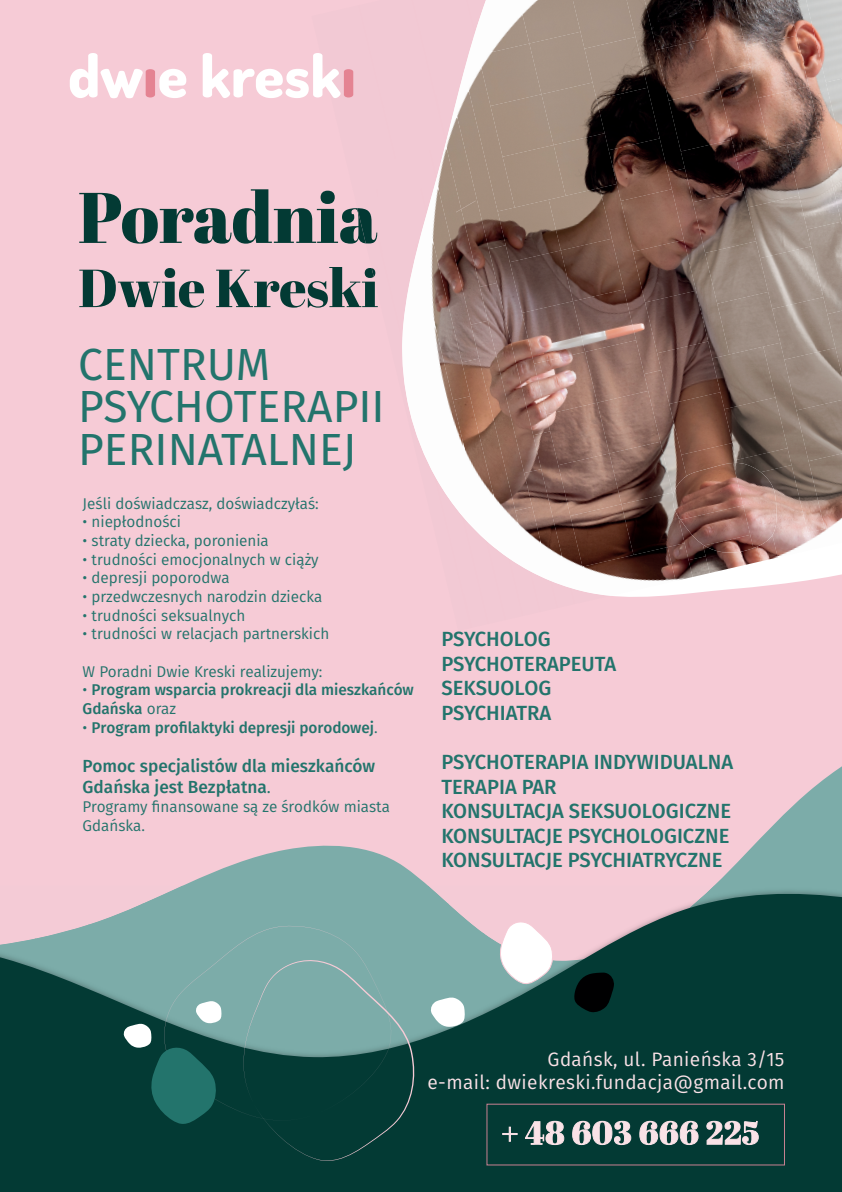
<style>
.page{position:relative;width:842px;height:1192px;background:#f6cbd6}
.page>*{position:absolute;margin:0;border:0;box-sizing:border-box;transform-origin:0 0}
.t1{font:71.5px "Abril Fatface";color:#033a34}
.t2{font:53.5px "Abril Fatface";color:#033a34}
.t3{font:45px/42.5px "Fira Sans";color:#23746c}
.t4{font:500 20.5px/24.6px "Fira Sans";color:#23746c}
.t5{font:19.45px/23.4px "Fira Sans";letter-spacing:.02em;color:#fae2e7;text-align:right}
.t6{font:500 17.5px/21px "Fira Sans";color:#23746c}
.t7{font:15.55px/18.6px "Fira Sans";color:#23746c}
.t8{font:500 15.55px/18.6px "Fira Sans";color:#23746c}
.s1{font-weight:400}
</style>
<div class="page">
<svg style="left:615px;top:546px;width:227px;height:51px;fill:#fff"></svg>
<svg style="left:212px;top:766px;width:630px;height:107px"></svg>
<svg style="left:0;top:873px;width:842px;height:319px;background:#37605d"></svg>
<svg style="left:430px;top:997px;width:35px;height:30px"></svg>
<svg style="left:499px;top:920px;width:54px;height:65px"></svg>
<svg style="left:574px;top:972px;width:41px;height:41px;background:#00100f"></svg>
<svg style="left:237px;top:957px;width:180px;height:204px;background:#21544f"></svg>
<svg style="left:159px;top:924px;width:233px;height:204px;background:#548682"></svg>
<svg style="left:123px;top:1001px;width:99px;height:124px;background:#316a64"></svg>
<svg style="left:502px;top:1127px;width:16px;height:15px"></svg>
<svg style="left:525px;top:1121px;width:39px;height:24px"></svg>
<svg style="left:572px;top:1121px;width:59px;height:24px"></svg>
<svg style="left:639px;top:1121px;width:59px;height:24px"></svg>
<svg style="left:706px;top:1121px;width:53px;height:24px"></svg>
<img style="left:353px;top:71px;width:1px;height:24px">
<img style="left:474px;top:0;width:45px;height:43px">
<img style="left:519px;top:0;width:54px;height:43px">
<img style="left:464px;top:36px;width:51px;height:35px">
<div style="left:573px;top:0;width:54px;height:37px;background:#a69385"></div>
<img style="left:627px;top:0;width:54px;height:168px">
<img style="left:645px;top:0;width:53px;height:50px">
<img style="left:698px;top:0;width:48px;height:64px">
<img style="left:455px;top:71px;width:47px;height:174px">
<img style="left:478px;top:43px;width:51px;height:63px">
<div style="left:529px;top:32px;width:64px;height:62px;background:#a79485"></div>
<img style="left:734px;top:0;width:54px;height:47px">
<img style="left:788px;top:0;width:54px;height:168px">
<img style="left:584px;top:37px;width:64px;height:51px">
<img style="left:806px;top:0;width:36px;height:82px">
<img style="left:446px;top:107px;width:51px;height:176px">
<img style="left:656px;top:38px;width:64px;height:63px">
<div style="left:490px;top:94px;width:51px;height:63px;background:#a69180"></div>
<img style="left:541px;top:82px;width:64px;height:63px">
<img style="left:746px;top:35px;width:63px;height:51px">
<img style="left:436px;top:143px;width:52px;height:178px">
<img style="left:596px;top:88px;width:64px;height:50px">
<img style="left:716px;top:64px;width:54px;height:81px">
<img style="left:669px;top:89px;width:63px;height:63px">
<img style="left:426px;top:179px;width:53px;height:179px">
<div style="left:502px;top:145px;width:51px;height:55px;background:#a6907f"></div>
<img style="left:553px;top:133px;width:64px;height:55px">
<img style="left:758px;top:86px;width:63px;height:59px">
<img style="left:826px;top:79px;width:16px;height:71px">
<img style="left:609px;top:138px;width:63px;height:51px">
<img style="left:417px;top:214px;width:53px;height:182px">
<img style="left:681px;top:140px;width:63px;height:50px">
<img style="left:498px;top:200px;width:51px;height:45px">
<img style="left:549px;top:188px;width:51px;height:62px">
<img style="left:600px;top:184px;width:61px;height:186px">
<img style="left:668px;top:168px;width:61px;height:173px">
<img style="left:736px;top:145px;width:51px;height:51px">
<img style="left:787px;top:137px;width:54px;height:85px">
<img style="left:408px;top:249px;width:53px;height:185px">
<img style="left:621px;top:189px;width:63px;height:63px">
<img style="left:489px;top:245px;width:61px;height:186px">
<img style="left:693px;top:190px;width:63px;height:63px">
<img style="left:829px;top:168px;width:13px;height:54px">
<img style="left:402px;top:288px;width:50px;height:184px">
<img style="left:510px;top:250px;width:51px;height:51px">
<img style="left:561px;top:239px;width:63px;height:62px">
<img style="left:748px;top:196px;width:63px;height:50px">
<img style="left:480px;top:283px;width:61px;height:186px">
<img style="left:633px;top:240px;width:63px;height:63px">
<img style="left:402px;top:338px;width:34px;height:138px">
<img style="left:705px;top:241px;width:63px;height:63px">
<img style="left:807px;top:222px;width:35px;height:89px">
<img style="left:471px;top:321px;width:61px;height:186px">
<img style="left:522px;top:301px;width:51px;height:63px">
<img style="left:573px;top:289px;width:63px;height:63px">
<img style="left:760px;top:246px;width:63px;height:51px">
<img style="left:645px;top:291px;width:63px;height:62px">
<img style="left:462px;top:358px;width:61px;height:187px">
<img style="left:717px;top:292px;width:63px;height:55px">
<img style="left:534px;top:352px;width:51px;height:63px">
<img style="left:585px;top:340px;width:63px;height:63px">
<img style="left:772px;top:297px;width:63px;height:51px">
<img style="left:453px;top:396px;width:56px;height:160px">
<img style="left:657px;top:341px;width:63px;height:51px">
<img style="left:827px;top:311px;width:15px;height:37px">
<img style="left:644px;top:370px;width:62px;height:186px">
<img style="left:712px;top:347px;width:51px;height:50px">
<img style="left:763px;top:343px;width:62px;height:122px">
<img style="left:444px;top:434px;width:43px;height:107px">
<img style="left:546px;top:403px;width:51px;height:50px">
<img style="left:597px;top:391px;width:63px;height:62px">
<img style="left:784px;top:348px;width:58px;height:62px">
<img style="left:533px;top:431px;width:56px;height:160px">
<img style="left:669px;top:392px;width:63px;height:63px">
<img style="left:435px;top:472px;width:28px;height:45px">
<img style="left:724px;top:397px;width:64px;height:51px">
<img style="left:524px;top:469px;width:46px;height:119px">
<img style="left:558px;top:453px;width:51px;height:63px">
<img style="left:609px;top:442px;width:63px;height:62px">
<img style="left:796px;top:400px;width:46px;height:61px">
<img style="left:681px;top:443px;width:56px;height:20px">
<img style="left:515px;top:507px;width:35px;height:74px">
<img style="left:736px;top:448px;width:56px;height:17px">
<img style="left:570px;top:504px;width:51px;height:63px">
<img style="left:621px;top:492px;width:59px;height:55px">
<img style="left:777px;top:465px;width:35px;height:92px">
<img style="left:808px;top:453px;width:34px;height:93px">
<img style="left:506px;top:545px;width:24px;height:26px">
<img style="left:582px;top:547px;width:94px;height:49px">
<img style="left:667px;top:543px;width:26px;height:38px">
<img style="left:703px;top:545px;width:41px;height:28px">
<img style="left:761px;top:535px;width:17px;height:26px">
<img style="left:688px;top:556px;width:22px;height:21px">
<img style="left:740px;top:548px;width:21px;height:17px">
<img style="left:808px;top:529px;width:21px;height:21px">
<img style="left:670px;top:463px;width:63px;height:57px">
<img style="left:733px;top:463px;width:44px;height:85px">
<img style="left:680px;top:505px;width:70px;height:40px">
<img style="left:704px;top:535px;width:49px;height:18px">
<img style="left:456px;top:201px;width:20px;height:11px">
<img style="left:357px;top:208px;width:20px;height:36px">
<img style="left:371px;top:268px;width:5px;height:14px">
<svg style="left:70px;top:53px;width:116px;height:45px"></svg>
<svg style="left:203px;top:53px;width:150px;height:45px"></svg>
<h1 class="t1" style="left:78px;top:167px;width:301px">Poradnia</h1>
<h2 class="t2" style="left:78px;top:251px;width:302px">Dwie Kreski</h2>
<h3 class="t3" style="left:78px;top:343px;width:308px">CENTRUM<br>PSYCHOTERAPII<br>PERINATALNEJ</h3>
<p class="t7" style="left:83px;top:494px;width:238px">Jeśli doświadczasz, doświadczyłaś:</p>
<p class="t7" style="left:83px;top:512px;width:100px">• niepłodności</p>
<p class="t7" style="left:83px;top:531px;width:188px">• straty dziecka, poronienia</p>
<p class="t7" style="left:83px;top:550px;width:238px">• trudności emocjonalnych w ciąży</p>
<p class="t7" style="left:83px;top:568px;width:149px">• depresji poporodwa</p>
<p class="t7" style="left:83px;top:587px;width:241px">• przedwczesnych narodzin dziecka</p>
<p class="t7" style="left:83px;top:606px;width:164px">• trudności seksualnych</p>
<p class="t7" style="left:83px;top:624px;width:248px">• trudności w relacjach partnerskich</p>
<p class="t7" style="left:83px;top:662px;width:241px">W Poradni Dwie Kreski realizujemy:</p>
<p class="t8" style="left:83px;top:681px;width:333px"><span class="s1">•</span> Program wsparcia prokreacji dla mieszkańców<br>Gdańska <span class="s1">oraz</span></p>
<p class="t8" style="left:83px;top:718px;width:297px"><span class="s1">•</span> Program profilaktyki depresji porodowej<span class="s1">.</span></p>
<p class="t6" style="left:83px;top:756px;width:294px">Pomoc specjalistów dla mieszkańców<br>Gdańska jest Bezpłatna<span class="s1">.</span></p>
<p class="t7" style="left:83px;top:797px;width:309px">Programy finansowane są ze środków miasta<br>Gdańska.</p>
<h3 class="t4" style="left:441px;top:626px;width:176px">PSYCHOLOG<br>PSYCHOTERAPEUTA<br>SEKSUOLOG<br>PSYCHIATRA</h3>
<h3 class="t4" style="left:441px;top:749px;width:293px">PSYCHOTERAPIA INDYWIDUALNA<br>TERAPIA PAR<br>KONSULTACJA SEKSUOLOGICZNE<br>KONSULTACJE PSYCHOLOGICZNE<br>KONSULTACJE PSYCHIATRYCZNE</h3>
<p class="t5" style="left:427px;top:1047px;width:358px">Gdańsk, ul. Panieńska 3/15<br>e-mail: dwiekreski.fundacja@gmail.com</p>
</div>
